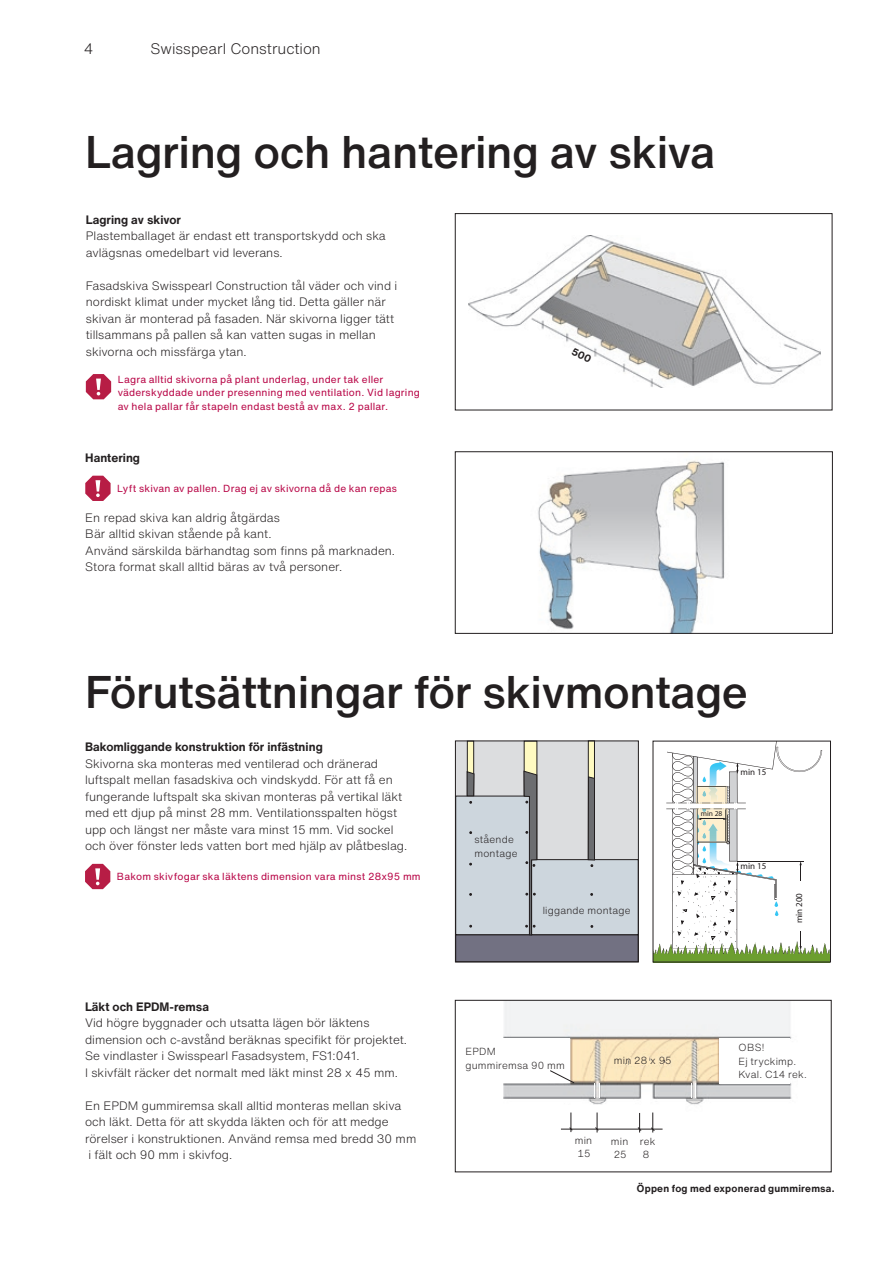
<style>
.page{position:relative;width:893px;height:1263px;background:#fff}
.page>*{position:absolute;margin:0;border:0;box-sizing:border-box;transform-origin:0 0}
.t1{font:500 45px "Helvetica Now Text";letter-spacing:-.01em;color:#231f20}
.t2{font:300 15px "Helvetica Now Text";color:#231f20}
.t3{font:300 12px/16.5px "Helvetica Now Text";color:#231f20}
.t4{font:700 12px "Helvetica Now Text";color:#231f20}
.t5{font:10.2px/13.5px "Helvetica Now Text";letter-spacing:.02em;color:#b80546}
.t6{font:300 10.2px/13.5px "Helvetica Now Text";letter-spacing:.02em;color:#231f20}
.t7{font:700 10.2px "Helvetica Now Text";letter-spacing:.02em;color:#231f20}
.t8{font:9px "Myriad";color:#231f20}
.t9{font:7.5px "Myriad";color:#231f20}
</style>
<div class="page">
<svg style="left:86px;top:374px;width:25px;height:25px"></svg>
<svg style="left:85px;top:476px;width:26px;height:25px"></svg>
<div style="left:455px;top:213px;width:377px;height:197px;border:1px solid #231f20"></div>
<img style="left:468px;top:236px;width:353px;height:151px">
<img style="left:538px;top:460px;width:187px;height:172px">
<div style="left:455px;top:451px;width:378px;height:183px;border:1px solid #231f20"></div>
<img style="left:503px;top:1002px;width:289px;height:103px">
<div style="left:503px;top:1038px;width:67px;height:45px;background:#fff"></div>
<div style="left:719px;top:1038px;width:70px;height:45px;background:#fff"></div>
<div style="left:629px;top:1059px;width:8px;height:7px;background:#fee9c0"></div>
<div style="left:638px;top:1056px;width:6px;height:8px;background:#fee9c0"></div>
<div style="left:652px;top:1058px;width:6px;height:7px;background:#fee9c0"></div>
<svg style="left:619px;top:1056px;width:12px;height:9px"></svg>
<svg style="left:645px;top:1056px;width:5px;height:9px"></svg>
<svg style="left:659px;top:1057px;width:11px;height:8px"></svg>
<svg style="left:691px;top:1083px;width:6px;height:15px"></svg>
<svg style="left:594px;top:1083px;width:6px;height:15px"></svg>
<div style="left:455px;top:1000px;width:376px;height:172px;border:1px solid #231f20"></div>
<svg style="left:561px;top:1112px;width:102px;height:21px"></svg>
<svg style="left:550px;top:1070px;width:25px;height:13px"></svg>
<div style="left:530px;top:795px;width:108px;height:64px;background:#dcdddf"></div>
<div style="left:455px;top:741px;width:183px;height:55px;background:#dcdddf"></div>
<div style="left:467px;top:741px;width:7px;height:133px;background:#fffac1"></div>
<div style="left:467px;top:741px;width:7px;height:133px;border:1px solid #231f20"></div>
<div style="left:588px;top:741px;width:6px;height:134px;background:#fffac1"></div>
<div style="left:588px;top:741px;width:7px;height:134px;border:1px solid #231f20"></div>
<div style="left:524px;top:741px;width:13px;height:198px;background:#fffac1"></div>
<div style="left:456px;top:935px;width:182px;height:27px;background:#727182"></div>
<div style="left:455px;top:935px;width:183px;height:27px;border:1px solid #231f20"></div>
<div style="left:456px;top:796px;width:74px;height:139px;background:#cdd6dd"></div>
<div style="left:455px;top:796px;width:75px;height:139px;border:1px solid #231f20"></div>
<div style="left:455px;top:741px;width:184px;height:221px;border:1px solid #231f20"></div>
<div style="left:532px;top:860px;width:106px;height:75px;background:#cdd6dd"></div>
<div style="left:531px;top:859px;width:107px;height:76px;border:1px solid #231f20"></div>
<svg style="left:467px;top:771px;width:7px;height:32px"></svg>
<svg style="left:523px;top:771px;width:14px;height:164px"></svg>
<svg style="left:588px;top:776px;width:7px;height:91px"></svg>
<div style="left:653px;top:955px;width:176px;height:7px;background:#6c9e2f"></div>
<svg style="left:655px;top:743px;width:174px;height:212px"></svg>
<svg style="left:85px;top:864px;width:25px;height:25px"></svg>
<svg style="left:571px;top:347px;width:21px;height:15px"></svg>
<p class="t2" style="left:84px;top:38px;width:11px">4</p>
<p class="t2" style="left:151px;top:38px;width:172px">Swisspearl Construction</p>
<h1 class="t1" style="left:85px;top:121px;width:632px">Lagring och hantering av skiva</h1>
<p class="t4" style="left:86px;top:211px;width:97px">Lagring av skivor</p>
<p class="t3" style="left:86px;top:228px;width:301px">Plastemballaget är endast ett transportskydd och ska avlägsnas omedelbart vid leverans.</p>
<p class="t3" style="left:86px;top:277px;width:313px">Fasadskiva Swisspearl Construction tål väder och vind i nordiskt klimat under mycket lång tid. Detta gäller när skivan är monterad på fasaden. När skivorna ligger tätt tillsammans på pallen så kan vatten sugas in mellan skivorna och missfärga ytan.</p>
<p class="t5" style="left:118px;top:372px;width:304px">Lagra alltid skivorna på plant underlag, under tak eller väderskyddade under presenning med ventilation. Vid lagring av hela pallar får stapeln endast bestå av max. 2 pallar.</p>
<p class="t4" style="left:85px;top:450px;width:56px">Hantering</p>
<p class="t5" style="left:117px;top:482px;width:281px">Lyft skivan av pallen. Drag ej av skivorna då de kan repas</p>
<p class="t3" style="left:85px;top:509px;width:311px">En repad skiva kan aldrig åtgärdas<br>Bär alltid skivan stående på kant.<br>Använd särskilda bärhandtag som finns på marknaden.<br>Stora format skall alltid bäras av två personer.</p>
<h1 class="t1" style="left:85px;top:661px;width:664px">Förutsättningar för skivmontage</h1>
<p class="t4" style="left:85px;top:739px;width:239px">Bakomliggande konstruktion för infästning</p>
<p class="t3" style="left:85px;top:755px;width:324px">Skivorna ska monteras med ventilerad och dränerad luftspalt mellan fasadskiva och vindskydd. För att få en fungerande luftspalt ska skivan monteras på vertikal läkt med ett djup på minst 28 mm. Ventilationsspalten högst upp och längst ner måste vara minst 15 mm. Vid sockel och över fönster leds vatten bort med hjälp av plåtbeslag.</p>
<p class="t5" style="left:117px;top:870px;width:305px">Bakom skivfogar ska läktens dimension vara minst 28x95 mm</p>
<p class="t4" style="left:85px;top:998px;width:126px">Läkt och EPDM-remsa</p>
<p class="t3" style="left:85px;top:1014px;width:323px">Vid högre byggnader och utsatta lägen bör läktens dimension och c-avstånd beräknas specifikt för projektet.<br>Se vindlaster i Swisspearl Fasadsystem, FS1:041.<br>I skivfält räcker det normalt med läkt minst 28 x 45 mm.</p>
<p class="t3" style="left:85px;top:1097px;width:333px">En EPDM gummiremsa skall alltid monteras mellan skiva och läkt. Detta för att skydda läkten och för att medge rörelser i konstruktionen. Använd remsa med bredd 30 mm i fält och 90 mm i skivfog.</p>
<p class="t6" style="left:474px;top:833px;width:45px">stående montage</p>
<p class="t6" style="left:543px;top:904px;width:89px">liggande montage</p>
<p class="t9" style="left:701px;top:810px;width:23px">min 28</p>
<p class="t8" style="left:741px;top:768px;width:27px">min 15</p>
<p class="t8" style="left:741px;top:861px;width:27px">min 15</p>
<p class="t8" style="left:795px;top:923px;width:32px;rotate:-90deg">min 200</p>
<p class="t6" style="left:465px;top:1044px;width:101px">EPDM<br>gummiremsa 90 mm</p>
<p class="t6" style="left:738px;top:1041px;width:70px">OBS!<br>Ej tryckimp.<br>Kval. C14 rek.</p>
<p class="t6" style="left:614px;top:1054px;width:59px">min 28 x 95</p>
<p class="t6" style="left:575px;top:1133px;width:19px">min<br>15</p>
<p class="t6" style="left:611px;top:1134px;width:19px">min<br>25</p>
<p class="t6" style="left:640px;top:1134px;width:17px">rek<br>8</p>
<p class="t7" style="left:637px;top:1182px;width:199px">Öppen fog med exponerad gummiremsa.</p>
</div>
